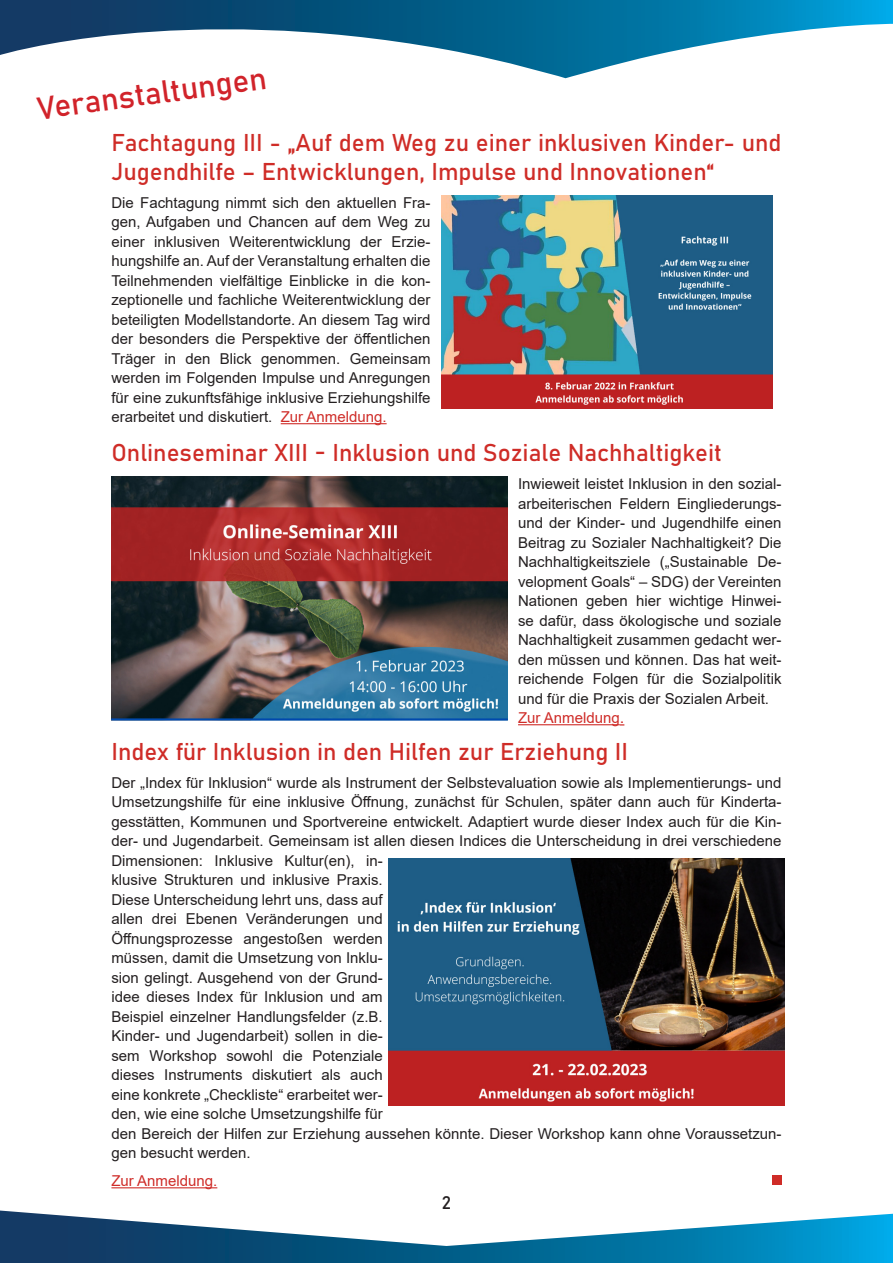
<style>
.page{position:relative;width:893px;height:1263px;background:#fff}
.page>*{position:absolute;margin:0;border:0;box-sizing:border-box;transform-origin:0 0}
.t1{font:31.5px "Bahnschrift";color:#d1232a}
.t2{font:24px/28.8px "Bahnschrift";color:#cf2c27}
.t3{font:18px "Bahnschrift";color:#231f20}
.t4{font:15px/19.5px "Arial";color:#231f20;text-align:justify}
.t5{font:15px "Arial";color:#cf2c28}
.s1{color:#cf2c28}
.s2{font-size:16.5px}
</style>
<div class="page">
<svg style="left:0;top:0;width:893px;height:78px"></svg>
<svg style="left:0;top:1210px;width:893px;height:53px"></svg>
<hr style="left:281px;top:423px;width:106px;height:1px;background:#cf2c28">
<hr style="left:518px;top:724px;width:102px;height:1px;background:#cf2c28">
<hr style="left:111px;top:1187px;width:106px;height:1px;background:#cf2c28">
<img style="left:441px;top:196px;width:331px;height:213px">
<div style="left:772px;top:1175px;width:9px;height:9px;background:#cf2c27"></div>
<img style="left:111px;top:477px;width:396px;height:243px">
<img style="left:389px;top:858px;width:395px;height:247px">
<p class="t1" style="left:34px;top:85px;width:233px;rotate:-8deg">Veranstaltungen</p>
<p class="t2" style="left:111px;top:126px;width:671px">Fachtagung III - „Auf dem Weg zu einer inklusiven Kinder- und<br>Jugendhilfe – Entwicklungen, Impulse und Innovationen“</p>
<p class="t4" style="left:111px;top:192px;width:321px">Die Fachtagung nimmt sich den aktuellen Fra&shy;gen, Aufgaben und Chancen auf dem Weg zu einer inklusiven Weiterentwicklung der Erzie&shy;hungshilfe an. Auf der Veranstaltung erhalten die Teilnehmenden vielfältige Einblicke in die kon&shy;zeptionelle und fachliche Weiterentwicklung der beteiligten Modellstandorte. An diesem Tag wird der besonders die Perspektive der öffentlichen Träger in den Blick genommen. Gemeinsam werden im Folgenden Impulse und Anregungen für eine zukunftsfähige inklusive Erziehungshilfe erarbeitet und diskutiert. <span class="s1">Zur Anmeldung.</span></p>
<p class="t2" style="left:111px;top:437px;width:612px">Onlineseminar XIII - Inklusion und Soziale Nachhaltigkeit</p>
<p class="t4" style="left:518px;top:474px;width:265px">Inwieweit leistet Inklusion in den sozial&shy;arbeiterischen Feldern Eingliederungs&shy;und der Kinder- und Jugendhilfe einen Beitrag zu Sozialer Nachhaltigkeit? Die Nachhaltigkeitsziele („Sustainable De&shy;velopment Goals“ – SDG) der Vereinten Nationen geben hier wichtige Hinwei&shy;se dafür, dass ökologische und soziale Nachhaltigkeit zusammen gedacht wer&shy;den müssen und können. Das hat weit&shy;reichende Folgen für die Sozialpolitik und für die Praxis der Sozialen Arbeit.</p>
<p class="t5" style="left:518px;top:707px;width:108px">Zur Anmeldung<span class="s2">.</span></p>
<p class="t2" style="left:111px;top:735px;width:518px">Index für Inklusion in den Hilfen zur Erziehung II</p>
<p class="t4" style="left:111px;top:772px;width:672px;text-align:left">Der „Index für Inklusion“ wurde als Instrument der Selbstevaluation sowie als Implementierungs- und Umsetzungshilfe für eine inklusive Öffnung, zunächst für Schulen, später dann auch für Kinderta&shy;gesstätten, Kommunen und Sportvereine entwickelt. Adaptiert wurde dieser Index auch für die Kin&shy;der- und Jugendarbeit. Gemeinsam ist allen diesen Indices die Unterscheidung in drei verschiedene Dimensionen: Inklusive Kultur(en), in-<br>klusive Strukturen und inklusive Praxis.<br>Diese Unterscheidung lehrt uns, dass auf<br>allen drei Ebenen Veränderungen und<br>Öffnungsprozesse angestoßen werden<br>müssen, damit die Umsetzung von Inklu-<br>sion gelingt. Ausgehend von der Grund-<br>idee dieses Index für Inklusion und am<br>Beispiel einzelner Handlungsfelder (z.B.<br>Kinder- und Jugendarbeit) sollen in die-<br>sem Workshop sowohl die Potenziale<br>dieses Instruments diskutiert als auch<br>eine konkrete „Checkliste“ erarbeitet wer-<br>den, wie eine solche Umsetzungshilfe für<br>den Bereich der Hilfen zur Erziehung aussehen könnte. Dieser Workshop kann ohne Voraussetzun&shy;gen besucht werden.</p>
<p class="t5" style="left:111px;top:1170px;width:107px">Zur Anmeldung.</p>
<p class="t3" style="left:442px;top:1189px;width:11px">2</p>
</div>
